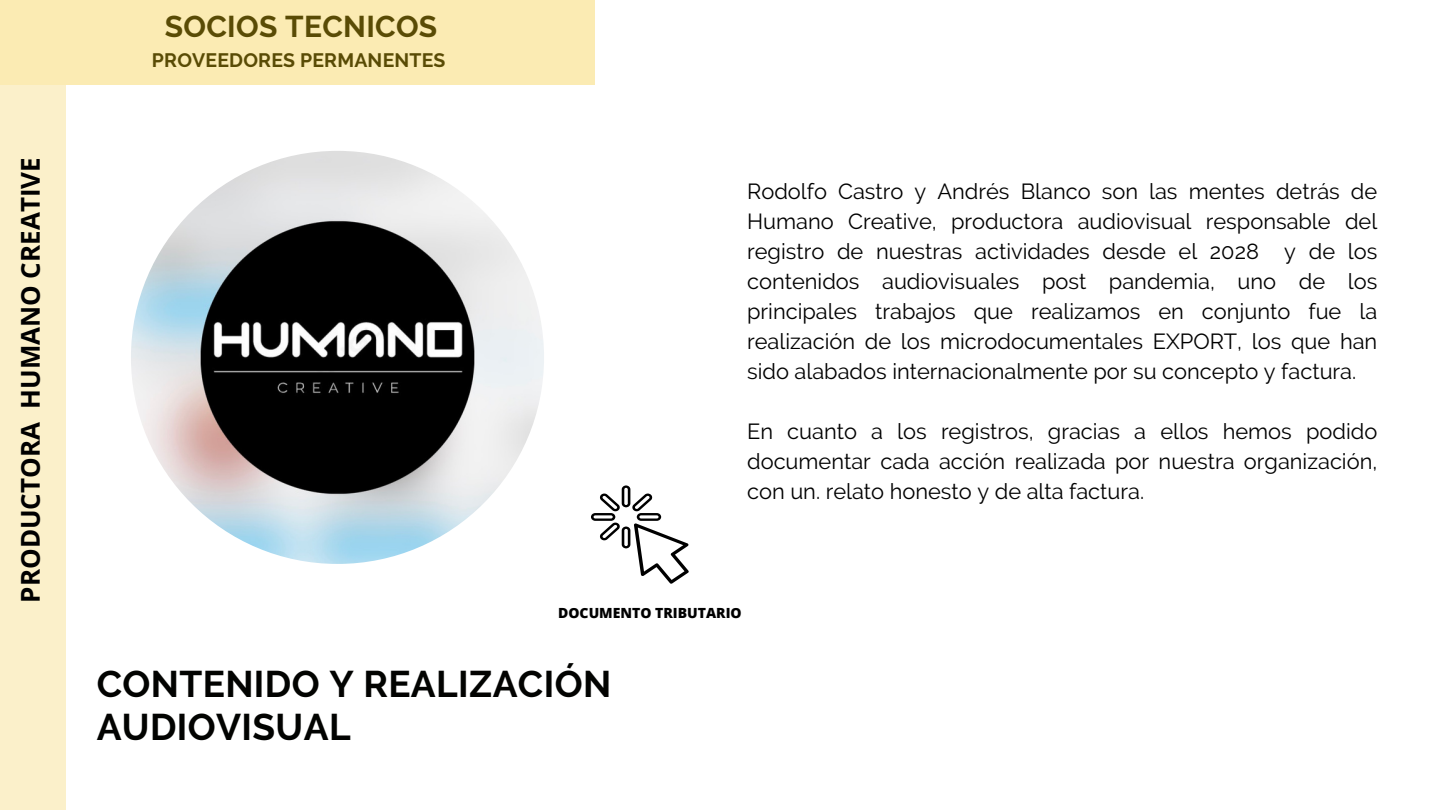
<style>
.page{position:relative;width:1440px;height:810px;background:#fff}
.page>*{position:absolute;margin:0;border:0;box-sizing:border-box;transform-origin:0 0}
.t1{font:700 37px/43.4px "Raleway";letter-spacing:.01em;color:#020301}
.t2{font:700 29.9px "Raleway";letter-spacing:.01em;color:#594b05}
.t3{font:700 26px "Open Sans";color:#000}
.t4{font:21.8px/30px "Raleway";color:#000;text-align:justify}
.t5{font:700 19.4px "Raleway";letter-spacing:.01em;color:#594b05}
.t6{font:800 14px "Open Sans";color:#000}
</style>
<div class="page">
<div style="left:0;top:0;width:65px;height:810px;background:#fbf0ca"></div>
<img style="left:131px;top:151px;width:413px;height:413px;border-radius:50%">
<svg style="left:591px;top:485px;width:97px;height:99px"></svg>
<div style="left:0;top:0;width:595px;height:85px;background:#fbebb3"></div>
<p class="t3" style="left:12px;top:603px;width:447px;rotate:-90deg">PRODUCTORA HUMANO CREATIVE</p>
<p class="t2" style="left:165px;top:9px;width:274px">SOCIOS TECNICOS</p>
<p class="t5" style="left:152px;top:49px;width:295px">PROVEEDORES PERMANENTES</p>
<p class="t4" style="left:747px;top:176px;width:632px">Rodolfo Castro y Andrés Blanco son las mentes detrás de Humano Creative, productora audiovisual responsable del registro de nuestras actividades desde el 2028 y de los contenidos audiovisuales post pandemia, uno de los principales trabajos que realizamos en conjunto fue la realización de los microdocumentales EXPORT, los que han sido alabados internacionalmente por su concepto y factura.</p>
<p class="t4" style="left:747px;top:416px;width:632px">En cuanto a los registros, gracias a ellos hemos podido documentar cada acción realizada por nuestra organización, con un. relato honesto y de alta factura.</p>
<p class="t6" style="left:558px;top:603px;width:185px">DOCUMENTO TRIBUTARIO</p>
<p class="t1" style="left:97px;top:662px;width:516px">CONTENIDO Y REALIZACIÓN<br>AUDIOVISUAL</p>
</div>
